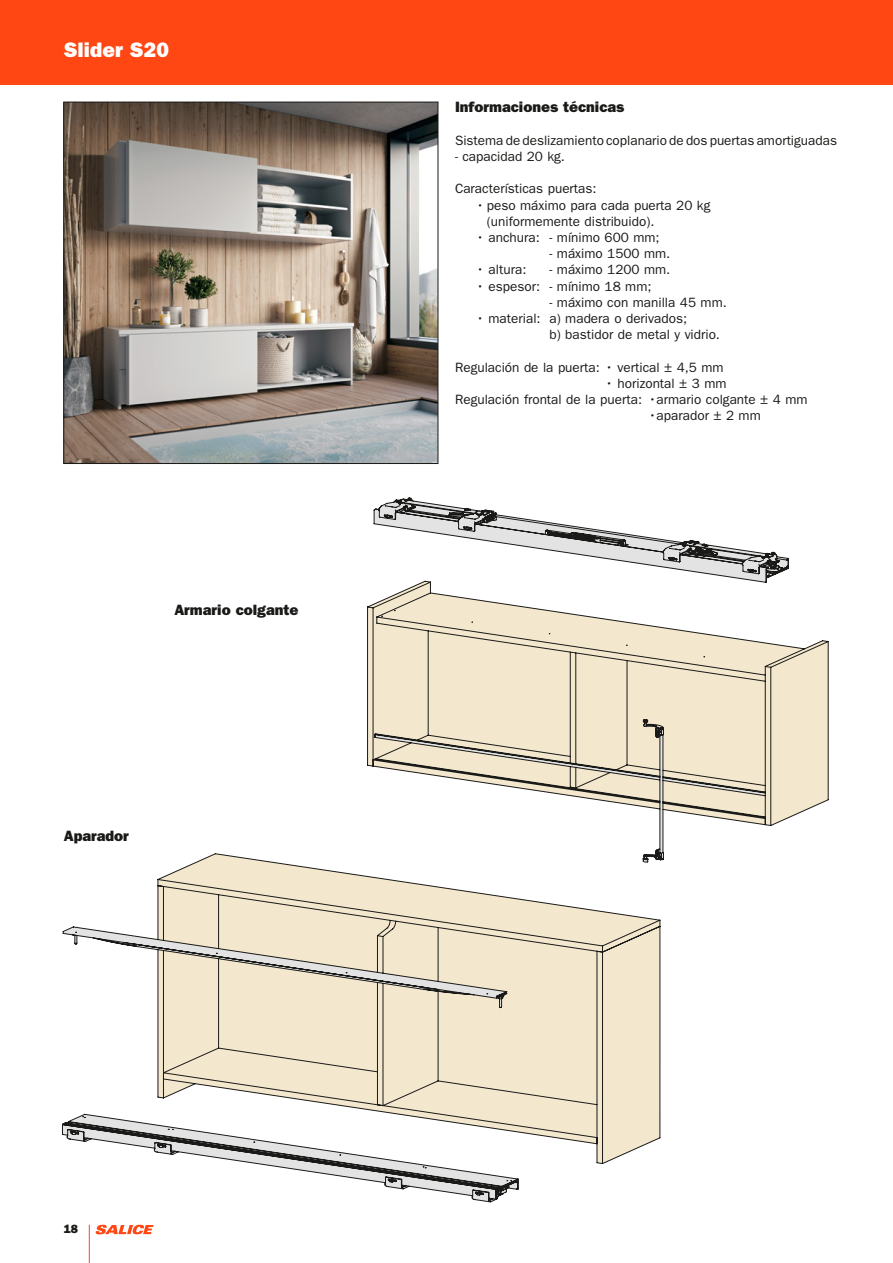
<style>
.page{position:relative;width:893px;height:1263px;background:#fff}
.page>*{position:absolute;margin:0;border:0;box-sizing:border-box;transform-origin:0 0}
.t1{font:21px "ITC Franklin Gothic Std Hvy";color:#fff}
.t2{font:15px "ITC Franklin Gothic Std Hvy";color:#1a1a18}
.t3{font:13.5px/16.2px "ITC Franklin Gothic Std";color:#1a1a18}
.t4{font:12px "ITC Franklin Gothic Std Hvy";color:#1a1a18}
</style>
<div class="page">
<div style="left:0;top:0;width:893px;height:85px;background:#ff4713"></div>
<svg style="left:62px;top:853px;width:599px;height:350px"></svg>
<svg style="left:346px;top:497px;width:483px;height:366px"></svg>
<img style="left:65px;top:104px;width:371px;height:358px">
<div style="left:63px;top:102px;width:375px;height:362px;border:1px solid #1a1a18"></div>
<hr style="left:89px;top:1225px;width:1px;height:38px;background:#ff4713">
<svg style="left:96px;top:1225px;width:58px;height:9px"></svg>
<h1 class="t1" style="left:64px;top:37px;width:107px">Slider S20</h1>
<p class="t2" style="left:174px;top:601px;width:126px">Armario colgante</p>
<p class="t2" style="left:64px;top:827px;width:67px">Aparador</p>
<p class="t4" style="left:64px;top:1222px;width:16px">18</p>
<p class="t2" style="left:455px;top:98px;width:171px">Informaciones técnicas</p>
<p class="t3" style="left:455px;top:132px;width:384px">Sistema de deslizamiento coplanario de dos puertas amortiguadas</p>
<p class="t3" style="left:455px;top:148px;width:112px">- capacidad 20 kg.</p>
<p class="t3" style="left:455px;top:181px;width:143px">Características puertas:</p>
<p class="t3" style="left:487px;top:197px;width:225px;text-indent:-11px">• peso máximo para cada puerta 20 kg (uniformemente distribuido).</p>
<p class="t3" style="left:476px;top:229px;width:185px">• anchura: - mínimo 600 mm;</p>
<p class="t3" style="left:549px;top:246px;width:122px">- máximo 1500 mm.</p>
<p class="t3" style="left:476px;top:262px;width:52px">• altura:</p>
<p class="t3" style="left:549px;top:262px;width:122px">- máximo 1200 mm.</p>
<p class="t3" style="left:476px;top:278px;width:177px">• espesor: - mínimo 18 mm;</p>
<p class="t3" style="left:549px;top:294px;width:179px">- máximo con manilla 45 mm.</p>
<p class="t3" style="left:549px;top:310px;width:172px;text-indent:-73px">• material: a) madera o derivados;<br>b) bastidor de metal y vidrio.</p>
<p class="t3" style="left:455px;top:359px;width:270px">Regulación de la puerta: • vertical ± 4,5 mm</p>
<p class="t3" style="left:455px;top:375px;width:354px;text-indent:150px">• horizontal ± 3 mm<br>Regulación frontal de la puerta: •armario colgante ± 4 mm</p>
<p class="t3" style="left:648px;top:408px;width:114px">•aparador ± 2 mm</p>
</div>
